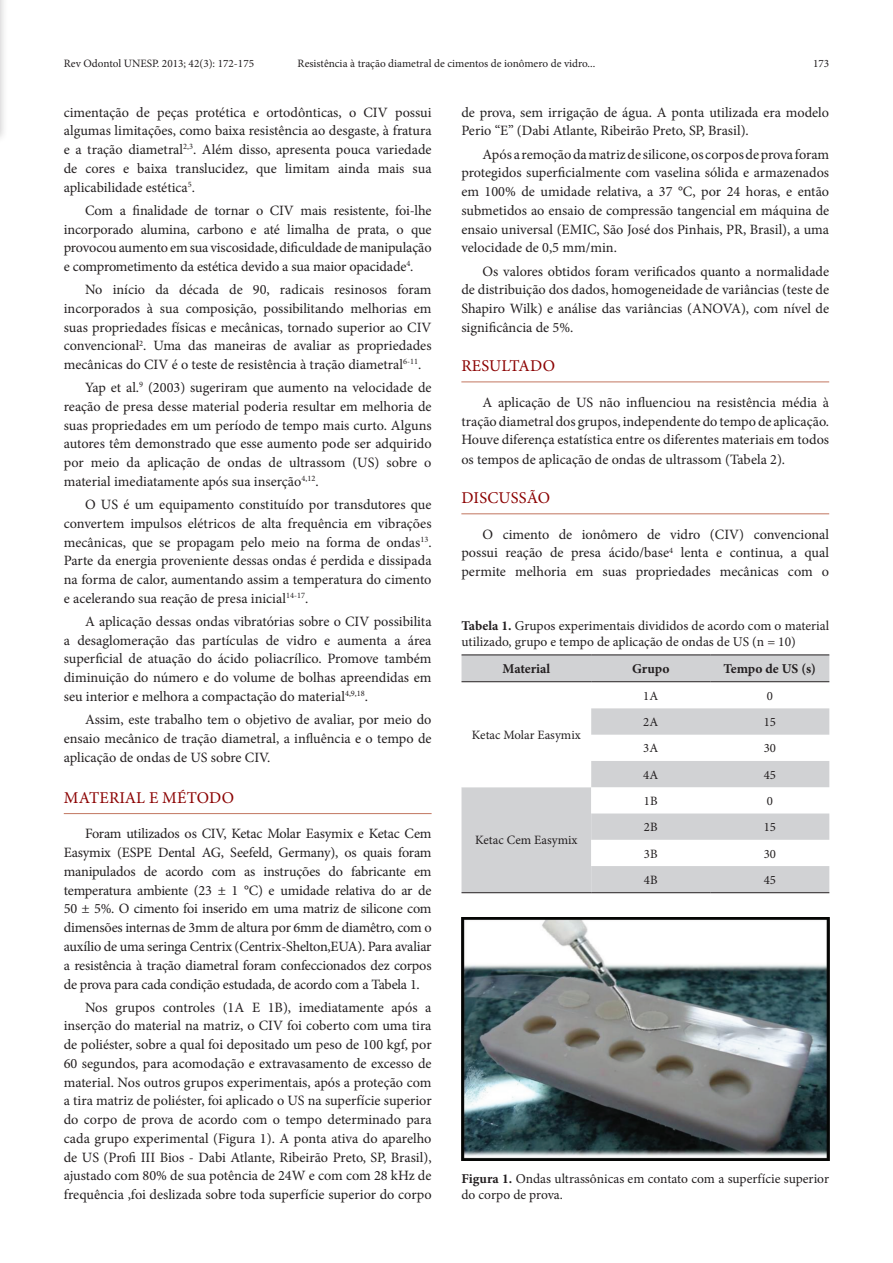
<style>
.page{position:relative;width:893px;height:1263px;background:#fff}
.page>*{position:absolute;margin:0;border:0;box-sizing:border-box;transform-origin:0 0}
.t1{font:16.5px "Minion Pro";letter-spacing:.01em;color:#8b0202}
.Corpo{font:14.25px/18.8px "Minion Pro";color:#231f20;text-align:justify}
._1__Legenda_figura{font:13.5px/16.2px "Minion Pro";color:#231f20}
.Cabeçalho{font:700 13.5px "Minion Pro";letter-spacing:-.005em;color:#231f20}
.Corpo_-_tabela{font:12.75px "Minion Pro";color:#231f20}
.Cabeçalho_B{font:11.25px "Minion Pro";color:#231f20}
.s1{font-weight:700}
</style>
<div class="page">
<div style="left:0;top:0;width:8px;height:144px;background:#231f20;opacity:.25"></div>
<hr style="left:64px;top:813px;width:368px;height:1px;background:#c27660">
<hr style="left:461px;top:381px;width:368px;height:1px;background:#c27660">
<hr style="left:461px;top:513px;width:368px;height:1px;background:#c27660">
<div style="left:461px;top:655px;width:368px;height:237px;background:#d1d2d4"></div>
<svg style="left:461px;top:682px;width:368px;height:184px"></svg>
<svg style="left:591px;top:708px;width:238px;height:184px"></svg>
<hr style="left:461px;top:654px;width:130px;height:1px;background:#231f20">
<hr style="left:591px;top:654px;width:119px;height:1px;background:#231f20">
<hr style="left:710px;top:654px;width:119px;height:1px;background:#231f20">
<hr style="left:461px;top:681px;width:130px;height:1px;background:#231f20">
<hr style="left:591px;top:681px;width:119px;height:1px;background:#231f20">
<hr style="left:710px;top:681px;width:119px;height:1px;background:#231f20">
<hr style="left:461px;top:892px;width:130px;height:1px;background:#231f20">
<hr style="left:591px;top:892px;width:119px;height:1px;background:#231f20">
<hr style="left:710px;top:892px;width:119px;height:1px;background:#231f20">
<img style="left:461px;top:917px;width:368px;height:243px">
<p class="Cabeçalho_B" style="left:64px;top:56px;width:192px">Rev Odontol UNESP. 2013; 42(3): 172-175</p>
<p class="Cabeçalho_B" style="left:298px;top:56px;width:299px">Resistência à tração diametral de cimentos de ionômero de vidro...</p>
<p class="Cabeçalho_B" style="left:813px;top:56px;width:18px">173</p>
<p class="Corpo" style="left:64px;top:103px;width:369px">cimentação de peças protética e ortodônticas, o CIV possui algumas limitações, como baixa resistência ao desgaste, à fratura e a tração diametral<sup>2,3</sup>. Além disso, apresenta pouca variedade de cores e baixa translucidez, que limitam ainda mais sua aplicabilidade estética<sup>5</sup>.</p>
<p class="Corpo" style="left:64px;top:201px;width:369px;text-indent:21px">Com a finalidade de tornar o CIV mais resistente, foi‑lhe incorporado alumina, carbono e até limalha de prata, o que provocou aumento em sua viscosidade, dificuldade de manipulação e comprometimento da estética devido a sua maior opacidade<sup>4</sup>.</p>
<p class="Corpo" style="left:64px;top:280px;width:369px;text-indent:21px">No início da década de 90, radicais resinosos foram incorporados à sua composição, possibilitando melhorias em suas propriedades físicas e mecânicas, tornado superior ao CIV convencional<sup>2</sup>. Uma das maneiras de avaliar as propriedades mecânicas do CIV é o teste de resistência à tração diametral<sup>6-11</sup>.</p>
<p class="Corpo" style="left:64px;top:378px;width:369px;text-indent:21px">Yap et al.<sup>9</sup> (2003) sugeriram que aumento na velocidade de reação de presa desse material poderia resultar em melhoria de suas propriedades em um período de tempo mais curto. Alguns autores têm demonstrado que esse aumento pode ser adquirido por meio da aplicação de ondas de ultrassom (US) sobre o material imediatamente após sua inserção<sup>4,12</sup>.</p>
<p class="Corpo" style="left:64px;top:495px;width:369px;text-indent:21px">O US é um equipamento constituído por transdutores que convertem impulsos elétricos de alta frequência em vibrações mecânicas, que se propagam pelo meio na forma de ondas<sup>13</sup>.<br>Parte da energia proveniente dessas ondas é perdida e dissipada na forma de calor, aumentando assim a temperatura do cimento e acelerando sua reação de presa inicial<sup>14-17</sup>.</p>
<p class="Corpo" style="left:64px;top:612px;width:369px;text-indent:21px">A aplicação dessas ondas vibratórias sobre o CIV possibilita a desaglomeração das partículas de vidro e aumenta a área superficial de atuação do ácido poliacrílico. Promove também diminuição do número e do volume de bolhas apreendidas em seu interior e melhora a compactação do material<sup>4,9,18</sup>.</p>
<p class="Corpo" style="left:64px;top:710px;width:369px;text-indent:21px">Assim, este trabalho tem o objetivo de avaliar, por meio do ensaio mecânico de tração diametral, a influência e o tempo de aplicação de ondas de US sobre CIV.</p>
<p class="t1" style="left:64px;top:786px;width:172px">MATERIAL E MÉTODO</p>
<p class="Corpo" style="left:64px;top:824px;width:369px;text-indent:21px">Foram utilizados os CIV, Ketac Molar Easymix e Ketac Cem Easymix (ESPE Dental AG, Seefeld, Germany), os quais foram manipulados de acordo com as instruções do fabricante em temperatura ambiente (23 ± 1 °C) e umidade relativa do ar de 50 ± 5%. O cimento foi inserido em uma matriz de silicone com dimensões internas de 3mm de altura por 6mm de diamêtro, com o auxílio de uma seringa Centrix (Centrix-Shelton,EUA). Para avaliar a resistência à tração diametral foram confeccionados dez corpos de prova para cada condição estudada, de acordo com a Tabela 1.</p>
<p class="Corpo" style="left:64px;top:998px;width:369px;text-indent:21px">Nos grupos controles (1A E 1B), imediatamente após a inserção do material na matriz, o CIV foi coberto com uma tira de poliéster, sobre a qual foi depositado um peso de 100 kgf, por 60 segundos, para acomodação e extravasamento de excesso de material. Nos outros grupos experimentais, após a proteção com a tira matriz de poliéster, foi aplicado o US na superfície superior do corpo de prova de acordo com o tempo determinado para cada grupo experimental (Figura 1). A ponta ativa do aparelho de US (Profi III Bios - Dabi Atlante, Ribeirão Preto, SP, Brasil), ajustado com 80% de sua potência de 24W e com com 28 kHz de frequência ,foi deslizada sobre toda superfície superior do corpo</p>
<p class="Corpo" style="left:461px;top:103px;width:369px">de prova, sem irrigação de água. A ponta utilizada era modelo<br>Perio “E” (Dabi Atlante, Ribeirão Preto, SP, Brasil).</p>
<p class="Corpo" style="left:461px;top:145px;width:369px;text-indent:21px">Após a remoção da matriz de silicone, os corpos de prova foram protegidos superficialmente com vaselina sólida e armazenados em 100% de umidade relativa, a 37 °C, por 24 horas, e então submetidos ao ensaio de compressão tangencial em máquina de ensaio universal (EMIC, São José dos Pinhais, PR, Brasil), a uma velocidade de 0,5 mm/min.</p>
<p class="Corpo" style="left:461px;top:262px;width:369px;text-indent:21px">Os valores obtidos foram verificados quanto a normalidade de distribuição dos dados, homogeneidade de variâncias (teste de Shapiro Wilk) e análise das variâncias (ANOVA), com nível de significância de 5%.</p>
<p class="t1" style="left:461px;top:355px;width:95px">RESULTADO</p>
<p class="Corpo" style="left:461px;top:393px;width:369px;text-indent:21px">A aplicação de US não influenciou na resistência média à tração diametral dos grupos, independente do tempo de aplicação.<br>Houve diferença estatística entre os diferentes materiais em todos os tempos de aplicação de ondas de ultrassom (Tabela 2).</p>
<p class="t1" style="left:461px;top:486px;width:90px">DISCUSSÃO</p>
<p class="Corpo" style="left:461px;top:525px;width:369px;text-indent:21px">O cimento de ionômero de vidro (CIV) convencional possui reação de presa ácido/base<sup>4</sup> lenta e continua, a qual permite melhoria em suas propriedades mecânicas com o</p>
<p class="_1__Legenda_figura" style="left:461px;top:617px;width:369px"><span class="s1">Tabela 1.</span> Grupos experimentais divididos de acordo com o material utilizado, grupo e tempo de aplicação de ondas de US (n = 10)</p>
<p class="Cabeçalho" style="left:502px;top:659px;width:49px">Material</p>
<p class="Cabeçalho" style="left:632px;top:659px;width:39px">Grupo</p>
<p class="Cabeçalho" style="left:724px;top:659px;width:94px">Tempo de US (s)</p>
<p class="Corpo_-_tabela" style="left:643px;top:687px;width:16px">1A</p>
<p class="Corpo_-_tabela" style="left:767px;top:687px;width:8px">0</p>
<p class="Corpo_-_tabela" style="left:643px;top:713px;width:16px">2A</p>
<p class="Corpo_-_tabela" style="left:764px;top:713px;width:14px">15</p>
<p class="Corpo_-_tabela" style="left:643px;top:740px;width:16px">3A</p>
<p class="Corpo_-_tabela" style="left:764px;top:740px;width:14px">30</p>
<p class="Corpo_-_tabela" style="left:643px;top:766px;width:16px">4A</p>
<p class="Corpo_-_tabela" style="left:764px;top:766px;width:14px">45</p>
<p class="Corpo_-_tabela" style="left:472px;top:727px;width:110px">Ketac Molar Easymix</p>
<p class="Corpo_-_tabela" style="left:644px;top:792px;width:15px">1B</p>
<p class="Corpo_-_tabela" style="left:767px;top:792px;width:8px">0</p>
<p class="Corpo_-_tabela" style="left:644px;top:819px;width:15px">2B</p>
<p class="Corpo_-_tabela" style="left:764px;top:819px;width:14px">15</p>
<p class="Corpo_-_tabela" style="left:644px;top:845px;width:15px">3B</p>
<p class="Corpo_-_tabela" style="left:764px;top:845px;width:14px">30</p>
<p class="Corpo_-_tabela" style="left:644px;top:871px;width:15px">4B</p>
<p class="Corpo_-_tabela" style="left:764px;top:871px;width:14px">45</p>
<p class="Corpo_-_tabela" style="left:475px;top:832px;width:104px">Ketac Cem Easymix</p>
<p class="_1__Legenda_figura" style="left:461px;top:1171px;width:369px"><span class="s1">Figura 1.</span> Ondas ultrassônicas em contato com a superfície superior do corpo de prova.</p>
</div>
